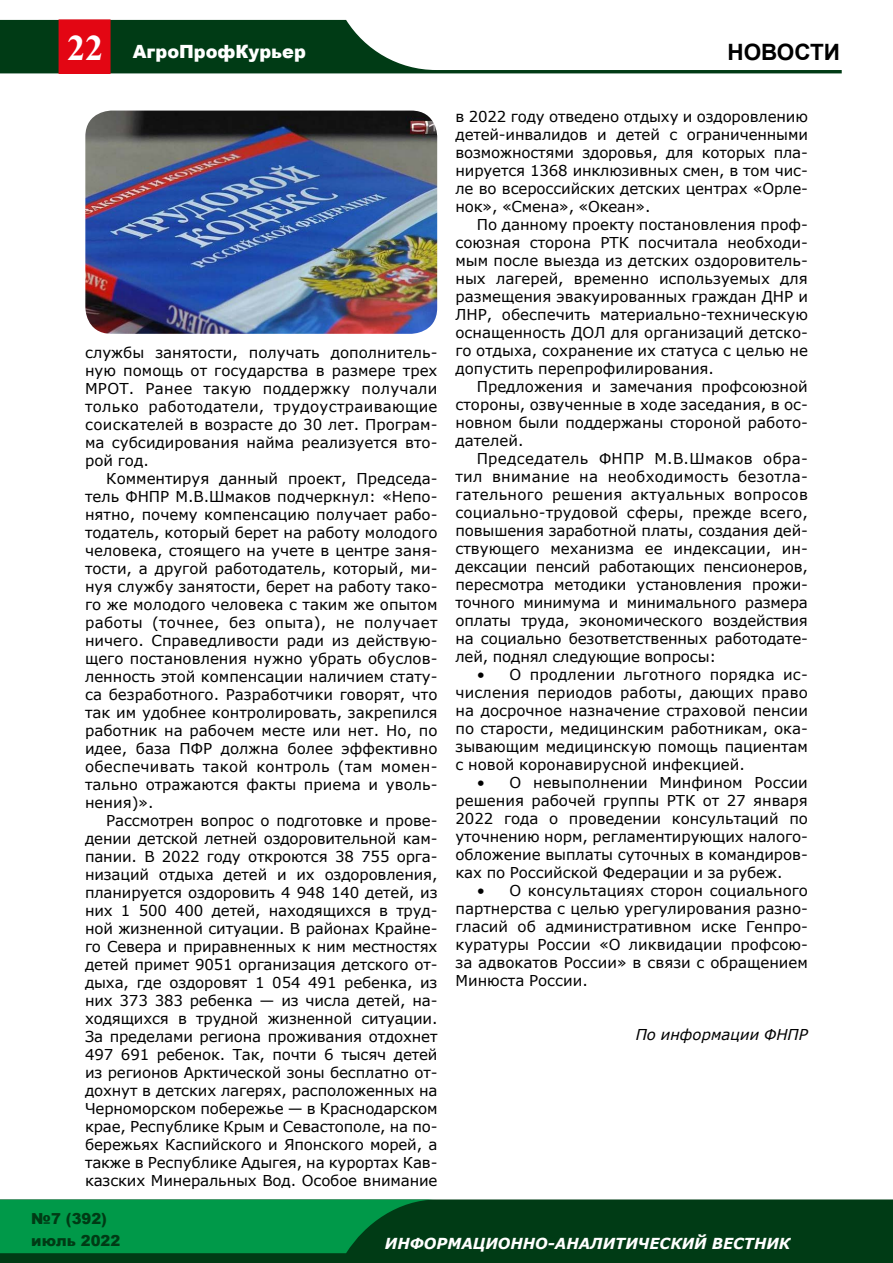
<style>
.page{position:relative;width:893px;height:1263px;background:#fff}
.page>*{position:absolute;margin:0;border:0;box-sizing:border-box;transform-origin:0 0}
.t1{font:700 36px "Times New Roman";color:#fff}
.t2{font:700 22.5px "Arial";color:#000}
.t3{font:900 18.15px "Arial";color:#fff}
.t4{font:italic 700 15.15px "Verdana";color:#fff}
.t5{font:900 15.15px/21.5px "Arial";color:#003b15}
.t6{font:15px/18px "Verdana";color:#000;text-align:justify}
.t7{font:italic 15px "Verdana";color:#000}
</style>
<div class="page">
<svg style="left:0;top:20px;width:842px;height:53px"></svg>
<div style="left:59px;top:20px;width:51px;height:53px;background:#e30613"></div>
<div style="left:59px;top:19px;width:51px;height:55px;border:1px solid #e30613"></div>
<div style="left:0;top:1199px;width:893px;height:64px;background:#003b15"></div>
<svg style="left:0;top:1199px;width:436px;height:54px"></svg>
<img style="left:85px;top:111px;width:352px;height:223px">
<h1 class="t1" style="left:67px;top:22px;width:37px">22</h1>
<h2 class="t2" style="left:727px;top:36px;width:114px">НОВОСТИ</h2>
<p class="t3" style="left:133px;top:38px;width:175px">АгроПрофКурьер</p>
<p class="t6" style="left:85px;top:343px;width:354px">службы занятости, получать дополнитель&shy;ную помощь от государства в размере трех МРОТ. Ранее такую поддержку получали только работодатели, трудоустраивающие соискателей в возрасте до 30 лет. Програм&shy;ма субсидирования найма реализуется вто&shy;рой год.</p>
<p class="t6" style="left:85px;top:469px;width:354px;text-indent:21px">Комментируя данный проект, Председа&shy;тель ФНПР М.В.Шмаков подчеркнул: «Непо&shy;нятно, почему компенсацию получает рабо&shy;тодатель, который берет на работу молодого человека, стоящего на учете в центре заня&shy;тости, а другой работодатель, который, ми&shy;нуя службу занятости, берет на работу тако&shy;го же молодого человека с таким же опытом работы (точнее, без опыта), не получает ничего. Справедливости ради из действую&shy;щего постановления нужно убрать обуслов&shy;ленность этой компенсации наличием стату&shy;са безработного. Разработчики говорят, что так им удобнее контролировать, закрепился работник на рабочем месте или нет. Но, по идее, база ПФР должна более эффективно обеспечивать такой контроль (там момен&shy;тально отражаются факты приема и уволь&shy;нения)».</p>
<p class="t6" style="left:85px;top:811px;width:354px;text-indent:21px">Рассмотрен вопрос о подготовке и прове&shy;дении детской летней оздоровительной кам&shy;пании. В 2022 году откроются 38 755 орга&shy;низаций отдыха детей и их оздоровления, планируется оздоровить 4 948 140 детей, из них 1 500 400 детей, находящихся в труд&shy;ной жизненной ситуации. В районах Крайне&shy;го Севера и приравненных к ним местностях детей примет 9051 организация детского от&shy;дыха, где оздоровят 1 054 491 ребенка, из них 373 383 ребенка — из числа детей, на&shy;ходящихся в трудной жизненной ситуации.<br>За пределами региона проживания отдохнет 497 691 ребенок. Так, почти 6 тысяч детей из регионов Арктической зоны бесплатно от&shy;дохнут в детских лагерях, расположенных на Черноморском побережье — в Краснодарском крае, Республике Крым и Севастополе, на по&shy;бережьях Каспийского и Японского морей, а также в Республике Адыгея, на курортах Кав&shy;казских Минеральных Вод. Особое внимание</p>
<p class="t6" style="left:455px;top:107px;width:354px">в 2022 году отведено отдыху и оздоровлению детей-инвалидов и детей с ограниченными возможностями здоровья, для которых пла&shy;нируется 1368 инклюзивных смен, в том чис&shy;ле во всероссийских детских центрах «Орле&shy;нок», «Смена», «Океан».</p>
<p class="t6" style="left:455px;top:215px;width:354px;text-align:left;text-indent:21px">По данному проекту постановления проф&shy;союзная сторона РТК посчитала необходи&shy;мым после выезда из детских оздоровитель&shy;ных лагерей, временно используемых для размещения эвакуированных граждан ДНР и ЛНР, обеспечить материально-техническую оснащенность ДОЛ для организаций детско&shy;го отдыха, сохранение их статуса с целью не допустить перепрофилирования.</p>
<p class="t6" style="left:455px;top:377px;width:354px;text-indent:21px">Предложения и замечания профсоюзной стороны, озвученные в ходе заседания, в ос&shy;новном были поддержаны стороной работо&shy;дателей.</p>
<p class="t6" style="left:455px;top:449px;width:354px;text-indent:21px">Председатель ФНПР М.В.Шмаков обра&shy;тил внимание на необходимость безотла&shy;гательного решения актуальных вопросов социально-трудовой сферы, прежде всего, повышения заработной платы, создания дей&shy;ствующего механизма ее индексации, ин&shy;дексации пенсий работающих пенсионеров, пересмотра методики установления прожи&shy;точного минимума и минимального размера оплаты труда, экономического воздействия на социально безответственных работодате&shy;лей, поднял следующие вопросы:</p>
<p class="t6" style="left:455px;top:665px;width:354px;text-indent:21px">• О продлении льготного порядка ис&shy;числения периодов работы, дающих право на досрочное назначение страховой пенсии по старости, медицинским работникам, ока&shy;зывающим медицинскую помощь пациентам с новой коронавирусной инфекцией.</p>
<p class="t6" style="left:455px;top:773px;width:354px;text-indent:21px">• О невыполнении Минфином России решения рабочей группы РТК от 27 января 2022 года о проведении консультаций по уточнению норм, регламентирующих налого&shy;обложение выплаты суточных в командиров&shy;ках по Российской Федерации и за рубеж.</p>
<p class="t6" style="left:455px;top:881px;width:354px;text-indent:21px">• О консультациях сторон социального партнерства с целью урегулирования разно&shy;гласий об административном иске Генпро&shy;куратуры России «О ликвидации профсою&shy;за адвокатов России» в связи с обращением Минюста России.</p>
<p class="t7" style="left:636px;top:1024px;width:174px">По информации ФНПР</p>
<p class="t5" style="left:31px;top:1208px;width:90px">№7 (392) июль 2022</p>
<p class="t4" style="left:385px;top:1233px;width:407px">ИНФОРМАЦИОННО-АНАЛИТИЧЕСКИЙ ВЕСТНИК</p>
</div>
